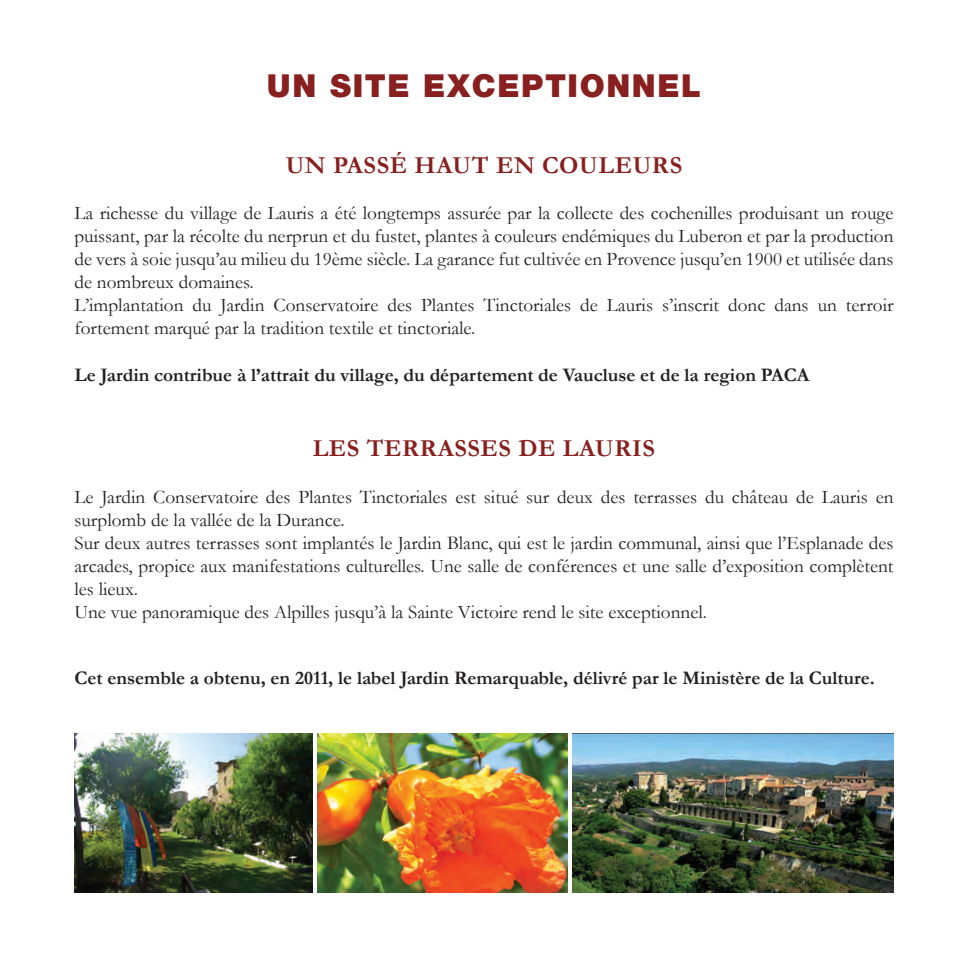
<style>
.page{position:relative;width:968px;height:968px;background:#fff}
.page>*{position:absolute;margin:0;border:0;box-sizing:border-box;transform-origin:0 0}
.t1{font:900 31.5px "Helvetica 95";letter-spacing:.05em;color:#87201f}
.t2{font:700 24.5px "Garamond";letter-spacing:.025em;color:#87201f}
.t3{font:19.25px/23.1px "Garamond";color:#231f20}
.t4{font:700 19.25px "Garamond";color:#231f20}
</style>
<div class="page">
<img style="left:74px;top:733px;width:238px;height:159px">
<img style="left:572px;top:733px;width:321px;height:159px">
<img style="left:317px;top:733px;width:250px;height:159px">
<h1 class="t1" style="left:267px;top:67px;width:435px">UN SITE EXCEPTIONNEL</h1>
<p class="t2" style="left:286px;top:148px;width:398px">UN PASSÉ HAUT EN COULEURS</p>
<p class="t3" style="left:74px;top:201px;width:820px">La richesse du village de Lauris a été longtemps assurée par la collecte des cochenilles produisant un rouge puissant, par la récolte du nerprun et du fustet, plantes à couleurs endémiques du Luberon et par la production de vers à soie jusqu’au milieu du 19ème siècle. La garance fut cultivée en Provence jusqu’en 1900 et utilisée dans de nombreux domaines.<br>L’implantation du Jardin Conservatoire des Plantes Tinctoriales de Lauris s’inscrit donc dans un terroir fortement marqué par la tradition textile et tinctoriale.</p>
<p class="t4" style="left:74px;top:361px;width:736px">Le Jardin contribue à l’attrait du village, du département de Vaucluse et de la region PACA</p>
<p class="t2" style="left:313px;top:432px;width:344px">LES TERRASSES DE LAURIS</p>
<p class="t3" style="left:74px;top:484px;width:820px">Le Jardin Conservatoire des Plantes Tinctoriales est situé sur deux des terrasses du château de Lauris en surplomb de la vallée de la Durance.<br>Sur deux autres terrasses sont implantés le Jardin Blanc, qui est le jardin communal, ainsi que l’Esplanade des arcades, propice aux manifestations culturelles. Une salle de conférences et une salle d’exposition complètent les lieux.<br>Une vue panoramique des Alpilles jusqu’à la Sainte Victoire rend le site exceptionnel.</p>
<p class="t4" style="left:74px;top:664px;width:801px">Cet ensemble a obtenu, en 2011, le label Jardin Remarquable, délivré par le Ministère de la Culture.</p>
</div>
